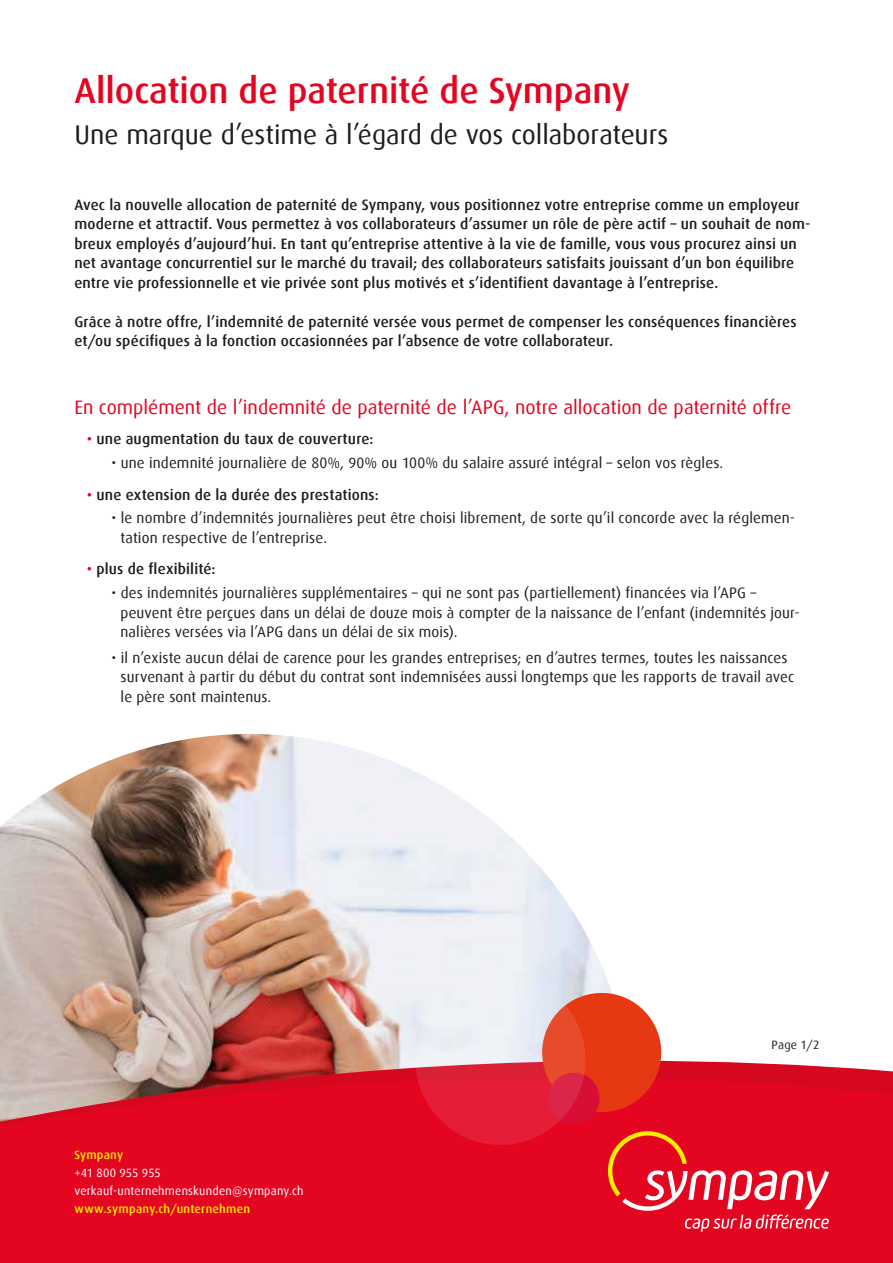
<style>
.page{position:relative;width:893px;height:1263px;background:#fff}
.page>*{position:absolute;margin:0;border:0;box-sizing:border-box;transform-origin:0 0}
.t1{font:500 36px "Dax";color:#e40521}
.t2{font:27px "Dax";color:#1d1d1b}
.t3{font:19.5px "Dax";color:#e40521}
.t4{font:500 15px/19.5px "Dax";letter-spacing:.01em;color:#1d1d1b}
.t5{font:15px/19.5px "Dax";letter-spacing:.01em;color:#1d1d1b}
.t6{font:12px/18px "Dax";letter-spacing:.02em;color:#fff}
.t7{font:500 12px "Dax";letter-spacing:.02em;color:#ffed00}
.t8{font:12px "Dax";color:#1d1d1b}
.s1{color:#e40521}
</style>
<div class="page">
<img style="left:0;top:734px;width:602px;height:327px">
<svg style="left:0;top:1061px;width:893px;height:16px"></svg>
<svg style="left:0;top:1077px;width:893px;height:186px;fill:#e40521"></svg>
<div style="left:579px;top:1113px;width:279px;height:144px;background:#e40521"></div>
<svg style="left:409px;top:968px;width:420px;height:264px"></svg>
<h1 class="t1" style="left:74px;top:70px;width:557px">Allocation de paternité de Sympany</h1>
<h2 class="t2" style="left:74px;top:120px;width:595px">Une marque d’estime à l’égard de vos collaborateurs</h2>
<p class="t4" style="left:74px;top:195px;width:738px">Avec la nouvelle allocation de paternité de Sympany, vous positionnez votre entreprise comme un employeur moderne et attractif. Vous permettez à vos collaborateurs d’assumer un rôle de père actif – un souhait de nom&shy;breux employés d’aujourd’hui. En tant qu’entreprise attentive à la vie de famille, vous vous procurez ainsi un net avantage concurrentiel sur le marché du travail; des collaborateurs satisfaits jouissant d’un bon équilibre entre vie professionnelle et vie privée sont plus motivés et s’identifient davantage à l’entreprise.</p>
<p class="t4" style="left:74px;top:312px;width:724px">Grâce à notre offre, l’indemnité de paternité versée vous permet de compenser les conséquences financières et/ou spécifiques à la fonction occasionnées par l’absence de votre collaborateur.</p>
<h3 class="t3" style="left:74px;top:396px;width:718px">En complément de l’indemnité de paternité de l’APG, notre allocation de paternité offre</h3>
<p class="t4" style="left:87px;top:429px;width:288px"><span class="s1">•</span> une augmentation du taux de couverture:</p>
<p class="t5" style="left:112px;top:453px;width:613px">• une indemnité journalière de 80%, 90% ou 100% du salaire assuré intégral – selon vos règles.</p>
<p class="t4" style="left:87px;top:485px;width:294px"><span class="s1">•</span> une extension de la durée des prestations:</p>
<p class="t5" style="left:121px;top:508px;width:676px;text-indent:-9px">• le nombre d’indemnités journalières peut être choisi librement, de sorte qu’il concorde avec la réglemen&shy;tation respective de l’entreprise.</p>
<p class="t4" style="left:87px;top:560px;width:130px"><span class="s1">•</span> plus de flexibilité:</p>
<p class="t5" style="left:121px;top:583px;width:680px;text-indent:-9px">• des indemnités journalières supplémentaires – qui ne sont pas (partiellement) financées via l’APG – peuvent être perçues dans un délai de douze mois à compter de la naissance de l’enfant (indemnités jour&shy;nalières versées via l’APG dans un délai de six mois).</p>
<p class="t5" style="left:121px;top:648px;width:675px;text-indent:-9px">• il n’existe aucun délai de carence pour les grandes entreprises; en d’autres termes, toutes les naissances survenant à partir du début du contrat sont indemnisées aussi longtemps que les rapports de travail avec le père sont maintenus.</p>
<p class="t7" style="left:74px;top:1148px;width:50px">Sympany</p>
<p class="t6" style="left:74px;top:1164px;width:231px">+41 800 955 955 verkauf-unternehmenskunden@sympany.ch</p>
<p class="t7" style="left:74px;top:1202px;width:177px">www.sympany.ch/unternehmen</p>
<p class="t8" style="left:772px;top:1038px;width:50px">Page 1/2</p>
</div>
